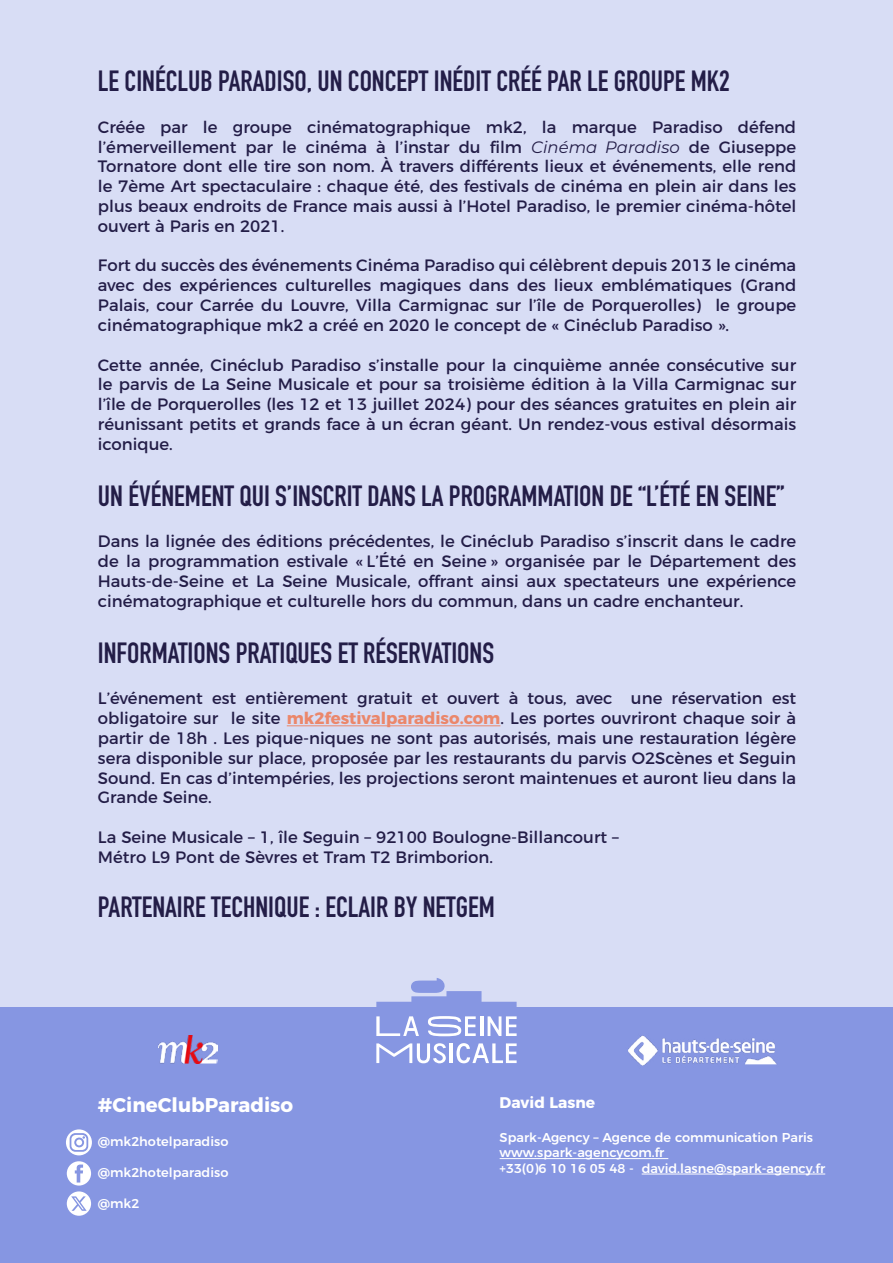
<style>
.page{position:relative;width:893px;height:1263px;background:#d8ddf5}
.page>*{position:absolute;margin:0;border:0;box-sizing:border-box;transform-origin:0 0}
.t1{font:700 28.8px "DIN Condensed";color:#231d47}
.t2{font:700 19.8px "Montserrat";color:#fff}
.t3{font:16.5px/19.8px "Montserrat";color:#231d47;text-align:justify}
.t4{font:700 15.45px "Montserrat";color:#fff}
.t5{font:500 12.9px/15.5px "Montserrat";color:#fff}
.s1{font-style:italic}
.s2{font-weight:700;color:#eb876b}
</style>
<div class="page">
<div style="left:0;top:1008px;width:893px;height:255px;background:#8696e2"></div>
<hr style="left:287px;top:725px;width:213px;height:1px;background:#eb876b">
<img style="left:159px;top:1035px;width:58px;height:28px">
<svg style="left:456px;top:1043px;width:61px;height:20px"></svg>
<svg style="left:376px;top:1016px;width:43px;height:20px"></svg>
<svg style="left:428px;top:1016px;width:48px;height:20px"></svg>
<hr style="left:480px;top:1016px;width:3px;height:20px;background:#fff">
<svg style="left:488px;top:1016px;width:29px;height:20px"></svg>
<hr style="left:450px;top:1043px;width:3px;height:20px;background:#fff">
<svg style="left:376px;top:1043px;width:70px;height:20px"></svg>
<svg style="left:376px;top:978px;width:141px;height:30px"></svg>
<img style="left:628px;top:1035px;width:149px;height:31px">
<hr style="left:500px;top:1158px;width:168px;height:1px;background:#fff">
<hr style="left:642px;top:1174px;width:183px;height:1px;background:#fff">
<svg style="left:67px;top:1191px;width:24px;height:25px"></svg>
<svg style="left:67px;top:1161px;width:24px;height:24px"></svg>
<svg style="left:66px;top:1129px;width:26px;height:26px"></svg>
<h1 class="t1" style="left:98px;top:62px;width:633px">LE CINÉCLUB PARADISO, UN CONCEPT INÉDIT CRÉÉ PAR LE GROUPE MK2</h1>
<p class="t3" style="left:98px;top:116px;width:700px">Créée par le groupe cinématographique mk2, la marque Paradiso défend l’émerveillement par le cinéma à l’instar du film <span class="s1">Cinéma Paradiso</span> de Giuseppe Tornatore dont elle tire son nom. À travers différents lieux et événements, elle rend le 7ème Art spectaculaire : chaque été, des festivals de cinéma en plein air dans les plus beaux endroits de France mais aussi à l’Hotel Paradiso, le premier cinéma-hôtel ouvert à Paris en 2021.</p>
<p class="t3" style="left:98px;top:254px;width:700px">Fort du succès des événements Cinéma Paradiso qui célèbrent depuis 2013 le cinéma avec des expériences culturelles magiques dans des lieux emblématiques (Grand Palais, cour Carrée du Louvre, Villa Carmignac sur l’île de Porquerolles) le groupe cinématographique mk2 a créé en 2020 le concept de « Cinéclub Paradiso ».</p>
<p class="t3" style="left:98px;top:353px;width:700px">Cette année, Cinéclub Paradiso s’installe pour la cinquième année consécutive sur le parvis de La Seine Musicale et pour sa troisième édition à la Villa Carmignac sur l’île de Porquerolles (les 12 et 13 juillet 2024) pour des séances gratuites en plein air réunissant petits et grands face à un écran géant. Un rendez-vous estival désormais iconique.</p>
<h1 class="t1" style="left:98px;top:476px;width:688px">UN ÉVÉNEMENT QUI S’INSCRIT DANS LA PROGRAMMATION DE “L’ÉTÉ EN SEINE”</h1>
<p class="t3" style="left:98px;top:530px;width:700px">Dans la lignée des éditions précédentes, le Cinéclub Paradiso s’inscrit dans le cadre de la programmation estivale « L’Été en Seine » organisée par le Département des Hauts-de-Seine et La Seine Musicale, offrant ainsi aux spectateurs une expérience cinématographique et culturelle hors du commun, dans un cadre enchanteur.</p>
<h1 class="t1" style="left:98px;top:633px;width:398px">INFORMATIONS PRATIQUES ET RÉSERVATIONS</h1>
<p class="t3" style="left:98px;top:687px;width:700px">L’événement est entièrement gratuit et ouvert à tous, avec une réservation est obligatoire sur le site <span class="s2">mk2festivalparadiso.com</span>. Les portes ouvriront chaque soir à partir de 18h . Les pique-niques ne sont pas autorisés, mais une restauration légère sera disponible sur place, proposée par les restaurants du parvis O2Scènes et Seguin Sound. En cas d’intempéries, les projections seront maintenues et auront lieu dans la Grande Seine.</p>
<p class="t3" style="left:98px;top:826px;width:522px">La Seine Musicale – 1, île Seguin – 92100 Boulogne-Billancourt –<br>Métro L9 Pont de Sèvres et Tram T2 Brimborion.</p>
<h1 class="t1" style="left:98px;top:888px;width:398px">PARTENAIRE TECHNIQUE : ECLAIR BY NETGEM</h1>
<p class="t2" style="left:98px;top:1089px;width:197px">#CineClubParadiso</p>
<p class="t5" style="left:98px;top:1133px;width:132px">@mk2hotelparadiso</p>
<p class="t5" style="left:98px;top:1164px;width:132px">@mk2hotelparadiso</p>
<p class="t5" style="left:98px;top:1194px;width:43px">@mk2</p>
<p class="t4" style="left:500px;top:1090px;width:97px">David Lasne</p>
<p class="t5" style="left:500px;top:1128px;width:327px">Spark-Agency – Agence de communication Paris www.spark-agencycom.fr<br>+33(0)6 10 16 05 48 - david.lasne@spark-agency.fr</p>
</div>
